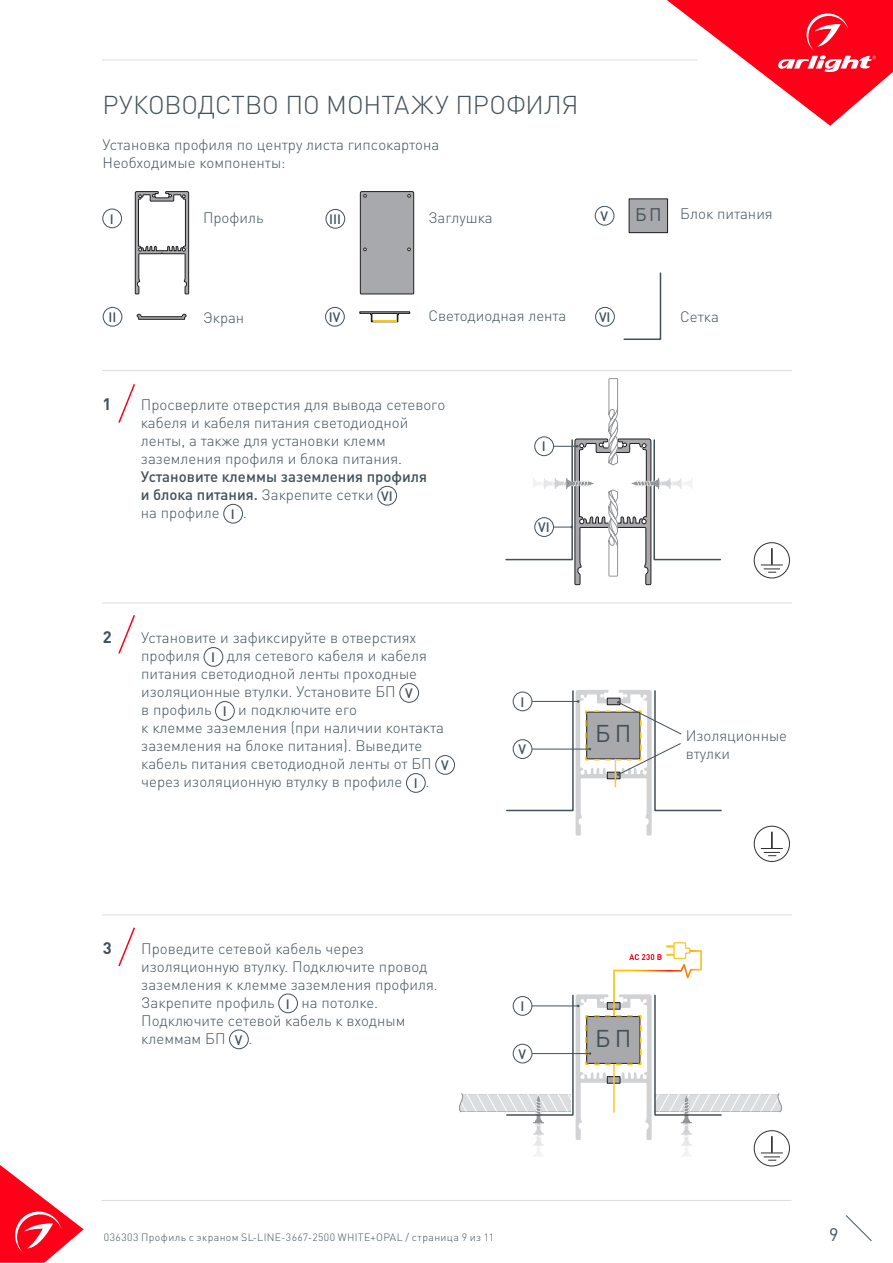
<style>
.page{position:relative;width:893px;height:1263px;background:#fff}
.page>*{position:absolute;margin:0;border:0;box-sizing:border-box;transform-origin:0 0}
.t1{font:300 25.5px "DIN Pro";letter-spacing:-.005em;color:#425159}
.t2{font:24px "DIN Pro";color:#425159}
.t3{font:18px "DIN Pro";color:#425159}
.t4{font:700 16.5px "DIN Pro";color:#425159}
.t5{font:300 15px/18px "DIN Pro";color:#425159}
.t6{font:500 13.5px "DIN Pro";color:#425159}
.t7{font:300 10.5px "DIN Pro";letter-spacing:.04em;color:#425159}
.s1{font-weight:500}
</style>
<div class="page">
<svg style="left:0;top:1165px;width:84px;height:98px"></svg>
<svg style="left:845px;top:1215px;width:27px;height:26px"></svg>
<svg style="left:667px;top:0;width:226px;height:126px"></svg>
<hr style="left:102px;top:60px;width:595px;height:1px;background:#dcdddf">
<hr style="left:102px;top:1200px;width:689px;height:1px;background:#dcdddf">
<hr style="left:102px;top:370px;width:690px;height:1px;background:#dcdddf">
<hr style="left:102px;top:603px;width:690px;height:1px;background:#dcdddf">
<hr style="left:102px;top:914px;width:690px;height:1px;background:#dcdddf">
<svg style="left:359px;top:311px;width:51px;height:11px"></svg>
<hr style="left:373px;top:320px;width:23px;height:2px;background:#ffc800">
<div style="left:103px;top:209px;width:19px;height:19px;border:1px solid #425159;border-radius:50%"></div>
<div style="left:326px;top:209px;width:19px;height:19px;border:1px solid #425159;border-radius:50%"></div>
<div style="left:103px;top:307px;width:19px;height:19px;border:1px solid #425159;border-radius:50%"></div>
<div style="left:325px;top:307px;width:19px;height:19px;border:1px solid #425159;border-radius:50%"></div>
<div style="left:204px;top:647px;width:19px;height:19px;border:1px solid #425159;border-radius:50%"></div>
<div style="left:400px;top:683px;width:19px;height:19px;border:1px solid #425159;border-radius:50%"></div>
<div style="left:215px;top:701px;width:19px;height:19px;border:1px solid #425159;border-radius:50%"></div>
<div style="left:436px;top:755px;width:19px;height:19px;border:1px solid #425159;border-radius:50%"></div>
<div style="left:406px;top:773px;width:19px;height:19px;border:1px solid #425159;border-radius:50%"></div>
<div style="left:278px;top:994px;width:20px;height:19px;border:1px solid #425159;border-radius:50%"></div>
<div style="left:229px;top:1030px;width:19px;height:19px;border:1px solid #425159;border-radius:50%"></div>
<div style="left:378px;top:486px;width:19px;height:19px;border:1px solid #425159;border-radius:50%"></div>
<div style="left:224px;top:504px;width:19px;height:19px;border:1px solid #425159;border-radius:50%"></div>
<svg style="left:118px;top:615px;width:17px;height:39px"></svg>
<svg style="left:118px;top:927px;width:17px;height:40px"></svg>
<svg style="left:118px;top:384px;width:17px;height:39px"></svg>
<div style="left:595px;top:206px;width:19px;height:19px;border:1px solid #425159;border-radius:50%"></div>
<svg style="left:135px;top:191px;width:54px;height:103px"></svg>
<svg style="left:360px;top:191px;width:54px;height:103px;background:#a1a2a6"></svg>
<svg style="left:137px;top:314px;width:49px;height:6px"></svg>
<div style="left:629px;top:199px;width:39px;height:34px;background:#a8a9ad"></div>
<div style="left:629px;top:199px;width:39px;height:34px;border:1px solid #231f20"></div>
<div style="left:595px;top:307px;width:20px;height:19px;border:1px solid #425159;border-radius:50%"></div>
<svg style="left:623px;top:272px;width:39px;height:68px"></svg>
<div style="left:754px;top:542px;width:36px;height:36px;border:1px solid #312f30;border-radius:50%"></div>
<svg style="left:761px;top:548px;width:22px;height:25px"></svg>
<div style="left:754px;top:826px;width:36px;height:36px;border:1px solid #312f30;border-radius:50%"></div>
<svg style="left:761px;top:832px;width:22px;height:24px"></svg>
<div style="left:754px;top:1130px;width:36px;height:36px;border:1px solid #312f30;border-radius:50%"></div>
<svg style="left:459px;top:942px;width:327px;height:219px"></svg>
<svg style="left:505px;top:378px;width:216px;height:207px"></svg>
<svg style="left:506px;top:690px;width:216px;height:145px"></svg>
<p class="t1" style="left:103px;top:87px;width:477px">РУКОВОДСТВО ПО МОНТАЖУ ПРОФИЛЯ</p>
<p class="t5" style="left:103px;top:134px;width:338px">Установка профиля по центру листа гипсокартона</p>
<p class="t5" style="left:103px;top:152px;width:185px">Необходимые компоненты:</p>
<p class="t5" style="left:203px;top:208px;width:62px">Профиль</p>
<p class="t6" style="left:110px;top:209px;width:5px">I</p>
<p class="t6" style="left:329px;top:210px;width:13px">III</p>
<p class="t5" style="left:428px;top:208px;width:66px">Заглушка</p>
<p class="t6" style="left:601px;top:207px;width:9px">V</p>
<p class="t3" style="left:635px;top:202px;width:28px">БП</p>
<p class="t5" style="left:680px;top:204px;width:94px">Блок питания</p>
<p class="t5" style="left:203px;top:307px;width:43px">Экран</p>
<p class="t5" style="left:428px;top:306px;width:140px">Светодиодная лента</p>
<p class="t6" style="left:108px;top:308px;width:9px">II</p>
<p class="t6" style="left:329px;top:308px;width:13px">IV</p>
<p class="t4" style="left:103px;top:393px;width:10px">1</p>
<p class="t5" style="left:141px;top:395px;width:306px">Просверлите отверстия для вывода сетевого кабеля и кабеля питания светодиодной ленты, а также для установки клемм заземления профиля и блока питания.<br><span class="s1">Установите клеммы заземления профиля<br>и блока питания.</span> Закрепите сетки</p>
<p class="t6" style="left:381px;top:487px;width:13px">VI</p>
<p class="t5" style="left:141px;top:503px;width:80px">на профиле</p>
<p class="t6" style="left:231px;top:505px;width:5px">I</p>
<p class="t5" style="left:243px;top:503px;width:5px">.</p>
<p class="t6" style="left:542px;top:437px;width:5px">I</p>
<p class="t6" style="left:538px;top:518px;width:13px">VI</p>
<p class="t6" style="left:599px;top:308px;width:13px">VI</p>
<p class="t5" style="left:680px;top:307px;width:40px">Сетка</p>
<p class="t4" style="left:103px;top:626px;width:10px">2</p>
<p class="t5" style="left:141px;top:628px;width:277px">Установите и зафиксируйте в отверстиях профиля</p>
<p class="t5" style="left:141px;top:646px;width:287px;text-indent:86px">для сетевого кабеля и кабеля питания светодиодной ленты проходные изоляционные втулки. Установите БП</p>
<p class="t6" style="left:211px;top:648px;width:5px">I</p>
<p class="t6" style="left:405px;top:684px;width:9px">V</p>
<p class="t5" style="left:141px;top:700px;width:72px">в профиль</p>
<p class="t6" style="left:223px;top:702px;width:5px">I</p>
<p class="t5" style="left:141px;top:700px;width:304px;text-indent:97px">и подключите его<br>к клемме заземления (при наличии контакта заземления на блоке питания). Выведите кабель питания светодиодной ленты от БП</p>
<p class="t6" style="left:441px;top:756px;width:9px">V</p>
<p class="t5" style="left:141px;top:772px;width:263px">через изоляционную втулку в профиле</p>
<p class="t6" style="left:414px;top:774px;width:5px">I</p>
<p class="t5" style="left:425px;top:772px;width:5px">.</p>
<p class="t6" style="left:520px;top:692px;width:5px">I</p>
<p class="t6" style="left:519px;top:740px;width:9px">V</p>
<p class="t2" style="left:595px;top:717px;width:38px">БП</p>
<p class="t5" style="left:686px;top:726px;width:103px">Изоляционные</p>
<p class="t5" style="left:686px;top:744px;width:46px">втулки</p>
<p class="t4" style="left:103px;top:937px;width:10px">3</p>
<p class="t5" style="left:141px;top:939px;width:298px">Проведите сетевой кабель через изоляционную втулку. Подключите провод заземления к клемме заземления профиля.<br>Закрепите профиль</p>
<p class="t6" style="left:286px;top:994px;width:5px">I</p>
<p class="t5" style="left:141px;top:993px;width:266px;text-indent:160px">на потолке.<br>Подключите сетевой кабель к входным клеммам БП</p>
<p class="t6" style="left:235px;top:1030px;width:9px">V</p>
<p class="t5" style="left:248px;top:1029px;width:5px">.</p>
<p class="t6" style="left:520px;top:997px;width:5px">I</p>
<p class="t2" style="left:595px;top:1022px;width:38px">БП</p>
<p class="t6" style="left:519px;top:1045px;width:9px">V</p>
<p class="t7" style="left:104px;top:1230px;width:392px">036303 Профиль с экраном SL-LINE-3667-2500 WHITE+OPAL / страница 9 из 11</p>
<p class="t3" style="left:829px;top:1222px;width:11px">9</p>
</div>
